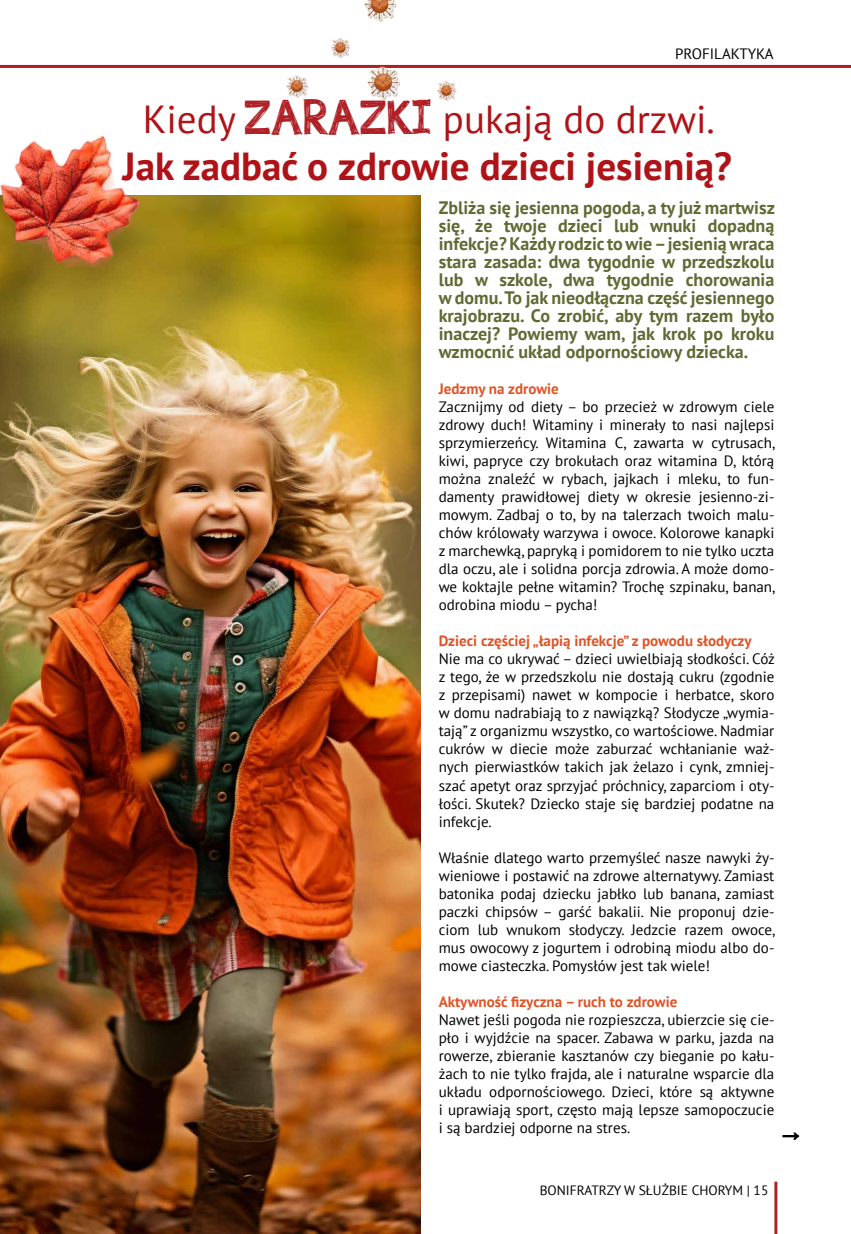
<style>
.page{position:relative;width:851px;height:1234px;background:#fff}
.page>*{position:absolute;margin:0;border:0;box-sizing:border-box;transform-origin:0 0}
.t1{font:49.65px "appleberry";letter-spacing:.01em;color:#af1f24}
.t2{font:700 39px "PT Sans";color:#af1317}
.t3{font:39px "PT Sans";color:#af1317}
.t4{font:700 18px/18px "PT Sans";color:#606a33;text-align:justify}
.t5{font:15px/18px "PT Sans";color:#000;text-align:justify}
.t6{font:700 15px "PT Sans";color:#de5426}
.t7{font:13.5px "PT Sans";color:#000}
</style>
<div class="page">
<hr style="left:0;top:65px;width:850px;height:3px;background:#ae1f24">
<svg style="left:782px;top:1132px;width:17px;height:8px"></svg>
<hr style="left:774px;top:1181px;width:3px;height:52px;background:#af2024">
<img style="left:0;top:243px;width:420px;height:990px">
<img style="left:147px;top:196px;width:273px;height:47px">
<img style="left:0;top:135px;width:147px;height:133px">
<img style="left:286px;top:75px;width:22px;height:23px">
<img style="left:364px;top:0;width:32px;height:22px">
<img style="left:365px;top:64px;width:34px;height:36px">
<img style="left:437px;top:81px;width:19px;height:20px">
<img style="left:329px;top:36px;width:21px;height:22px">
<p class="t5" style="left:675px;top:45px;width:100px">PROFILAKTYKA</p>
<h1 class="t1" style="left:245px;top:83px;width:188px">ZARAZKI</h1>
<h2 class="t3" style="left:143px;top:94px;width:95px">Kiedy</h2>
<h2 class="t3" style="left:443px;top:94px;width:273px">pukają do drzwi.</h2>
<h2 class="t2" style="left:123px;top:141px;width:610px">Jak zadbać o zdrowie dzieci jesienią?</h2>
<p class="t4" style="left:438px;top:198px;width:337px">Zbliża się jesienna pogoda, a ty już martwisz się, że twoje dzieci lub wnuki dopadną infekcje? Każdy rodzic to wie – jesienią wraca stara zasada: dwa tygodnie w przedszkolu lub w szkole, dwa tygodnie chorowania w domu. To jak nieodłączna część jesiennego krajobrazu. Co zrobić, aby tym razem było inaczej? Powiemy wam, jak krok po kroku wzmocnić układ odpornościowy dziecka.</p>
<p class="t6" style="left:438px;top:379px;width:122px">Jedzmy na zdrowie</p>
<p class="t5" style="left:438px;top:397px;width:338px">Zacznijmy od diety – bo przecież w zdrowym ciele zdrowy duch! Witaminy i minerały to nasi najlepsi sprzymierzeńcy. Witamina C, zawarta w cytrusach, kiwi, papryce czy brokułach oraz witamina D, którą można znaleźć w rybach, jajkach i mleku, to fun&shy;damenty prawidłowej diety w okresie jesienno-zi&shy;mowym. Zadbaj o to, by na talerzach twoich malu&shy;chów królowały warzywa i owoce. Kolorowe kanapki z marchewką, papryką i pomidorem to nie tylko uczta dla oczu, ale i solidna porcja zdrowia. A może domo&shy;we koktajle pełne witamin? Trochę szpinaku, banan, odrobina miodu – pycha!</p>
<p class="t6" style="left:438px;top:631px;width:314px">Dzieci częściej „łapią infekcje” z powodu słodyczy</p>
<p class="t5" style="left:438px;top:649px;width:337px">Nie ma co ukrywać – dzieci uwielbiają słodkości. Cóż z tego, że w przedszkolu nie dostają cukru (zgodnie z przepisami) nawet w kompocie i herbatce, skoro w domu nadrabiają to z nawiązką? Słodycze „wymia&shy;tają” z organizmu wszystko, co wartościowe. Nadmiar cukrów w diecie może zaburzać wchłanianie waż&shy;nych pierwiastków takich jak żelazo i cynk, zmniej&shy;szać apetyt oraz sprzyjać próchnicy, zaparciom i oty&shy;łości. Skutek? Dziecko staje się bardziej podatne na infekcje.</p>
<p class="t5" style="left:438px;top:847px;width:338px">Właśnie dlatego warto przemyśleć nasze nawyki ży&shy;wieniowe i postawić na zdrowe alternatywy. Zamiast batonika podaj dziecku jabłko lub banana, zamiast paczki chipsów – garść bakalii. Nie proponuj dzie&shy;ciom lub wnukom słodyczy. Jedzcie razem owoce, mus owocowy z jogurtem i odrobiną miodu albo do&shy;mowe ciasteczka. Pomysłów jest tak wiele!</p>
<p class="t6" style="left:438px;top:991px;width:240px">Aktywność fizyczna – ruch to zdrowie</p>
<p class="t5" style="left:438px;top:1009px;width:337px">Nawet jeśli pogoda nie rozpieszcza, ubierzcie się cie&shy;pło i wyjdźcie na spacer. Zabawa w parku, jazda na rowerze, zbieranie kasztanów czy bieganie po kału&shy;żach to nie tylko frajda, ale i naturalne wsparcie dla układu odpornościowego. Dzieci, które są aktywne i uprawiają sport, często mają lepsze samopoczucie i są bardziej odporne na stres.</p>
<p class="t7" style="left:539px;top:1181px;width:230px">BONIFRATRZY W SŁUŻBIE CHORYM | 15</p>
</div>
